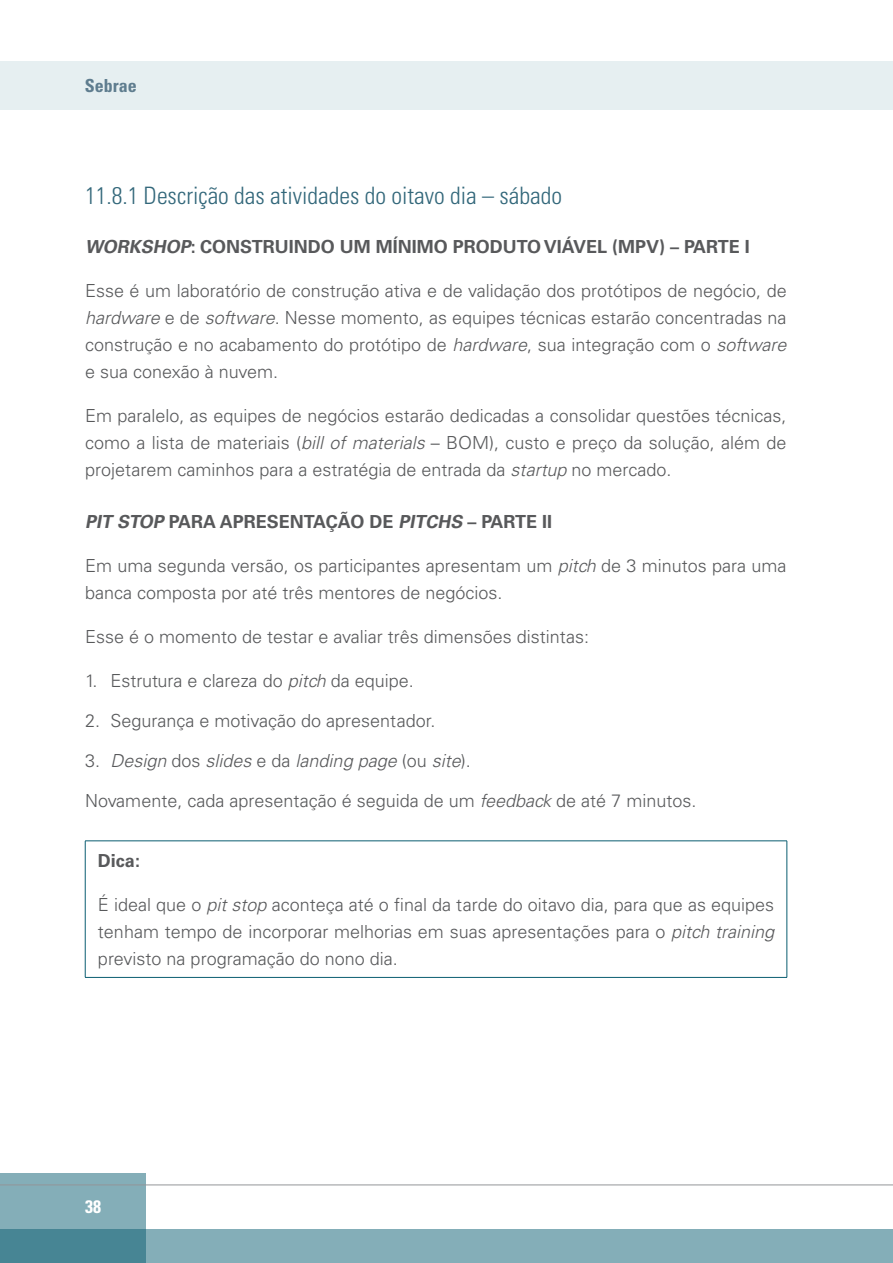
<style>
.page{position:relative;width:893px;height:1263px;background:#fff}
.page>*{position:absolute;margin:0;border:0;box-sizing:border-box;transform-origin:0 0}
.t1{font:300 condensed 24px "Univers LT Std";color:#32677a}
.t2{font:300 18px/27px "Univers LT Std";color:#58595b;text-align:justify}
.t3{font:700 18px "Univers LT Std";color:#58595b}
.t4{font:italic 300 18px "Univers LT Std";color:#58595b}
.t5{font:700 condensed 18px "Univers LT Std";color:#5f7d8f}
.t6{font:700 condensed 18px "Univers LT Std";color:#fff}
.s1{font-style:italic}
.s2{font-style:normal}
</style>
<div class="page">
<div style="left:0;top:62px;width:893px;height:48px;background:#e6eff1"></div>
<div style="left:0;top:1229px;width:893px;height:34px;background:#84aeb8"></div>
<svg style="left:0;top:1174px;width:146px;height:89px;background:#6c9da9"></svg>
<hr style="left:0;top:1185px;width:893px;height:1px;background:#939598">
<hr style="left:85px;top:840px;width:702px;height:1px;background:#0a5d71">
<hr style="left:85px;top:841px;width:1px;height:136px;background:#0a5d71">
<hr style="left:787px;top:841px;width:1px;height:136px;background:#0a5d71">
<hr style="left:85px;top:977px;width:702px;height:1px;background:#0a5d71">
<p class="t5" style="left:85px;top:75px;width:54px">Sebrae</p>
<h1 class="t1" style="left:85px;top:182px;width:479px">11.8.1 Descrição das atividades do oitavo dia – sábado</h1>
<p class="t3" style="left:85px;top:236px;width:666px"><span class="s1">WORKSHOP</span>: CONSTRUINDO UM MÍNIMO PRODUTO VIÁVEL (MPV) – PARTE I</p>
<p class="t2" style="left:85px;top:277px;width:703px">Esse é um laboratório de construção ativa e de validação dos protótipos de negócio, de <span class="s1">hardware</span> e de <span class="s1">software</span>. Nesse momento, as equipes técnicas estarão concentradas na construção e no acabamento do protótipo de <span class="s1">hardware</span>, sua integração com o <span class="s1">software </span>e sua conexão à nuvem.</p>
<p class="t2" style="left:85px;top:402px;width:703px">Em paralelo, as equipes de negócios estarão dedicadas a consolidar questões técnicas, como a lista de materiais (<span class="s1">bill of materials</span> – BOM), custo e preço da solução, além de projetarem caminhos para a estratégia de entrada da <span class="s1">startup</span> no mercado.</p>
<p class="t3" style="left:85px;top:511px;width:469px"><span class="s1">PIT STOP</span> PARA APRESENTAÇÃO DE <span class="s1">PITCHS</span> – PARTE II</p>
<p class="t2" style="left:85px;top:552px;width:703px">Em uma segunda versão, os participantes apresentam um <span class="s1">pitch</span> de 3 minutos para uma banca composta por até três mentores de negócios.</p>
<p class="t2" style="left:85px;top:623px;width:506px">Esse é o momento de testar e avaliar três dimensões distintas:</p>
<p class="t2" style="left:85px;top:667px;width:330px">1. Estrutura e clareza do <span class="s1">pitch</span> da equipe.</p>
<p class="t2" style="left:85px;top:707px;width:352px">2. Segurança e motivação do apresentador.</p>
<p class="t4" style="left:85px;top:750px;width:387px"><span class="s2">3.</span> Design <span class="s2">dos</span> slides <span class="s2">e da</span> landing page <span class="s2">(ou</span> site<span class="s2">).</span></p>
<p class="t2" style="left:85px;top:787px;width:613px">Novamente, cada apresentação é seguida de um <span class="s1">feedback</span> de até 7 minutos.</p>
<p class="t3" style="left:98px;top:850px;width:44px">Dica:</p>
<p class="t2" style="left:98px;top:891px;width:678px">É ideal que o <span class="s1">pit stop</span> aconteça até o final da tarde do oitavo dia, para que as equipes tenham tempo de incorporar melhorias em suas apresentações para o <span class="s1">pitch training </span>previsto na programação do nono dia.</p>
<p class="t6" style="left:85px;top:1196px;width:17px">38</p>
</div>
